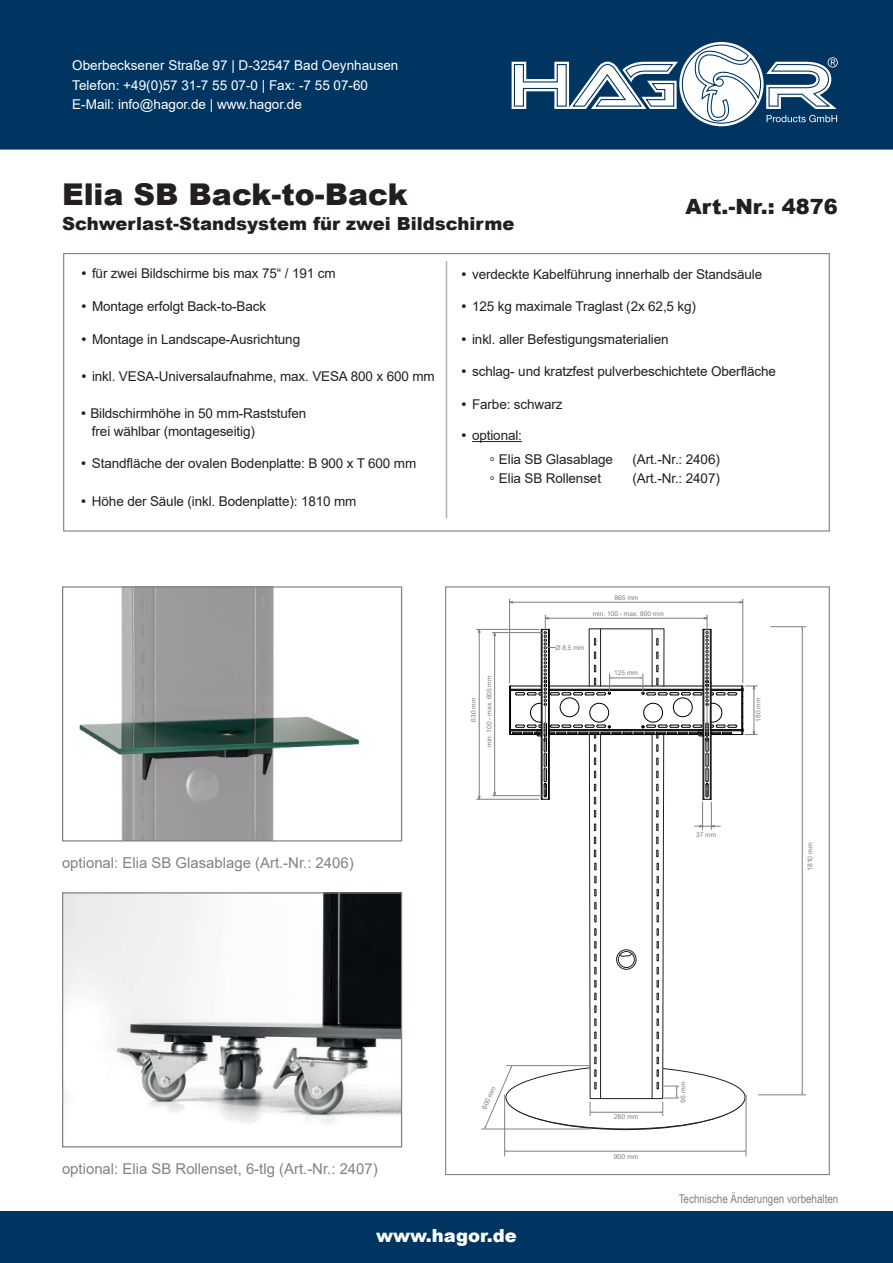
<style>
.page{position:relative;width:893px;height:1263px;background:#fff}
.page>*{position:absolute;margin:0;border:0;box-sizing:border-box;transform-origin:0 0}
.t1{font:900 30px "Arial";color:#231f20}
.t2{font:900 21px "Arial";color:#231f20}
.t3{font:900 18px "Arial";color:#231f20}
.t4{font:900 18px "Arial";color:#fff}
.t5{font:14.85px "Arial";color:#808285}
.t6{font:13.5px/18px "Arial";letter-spacing:-.01em;color:#231f20}
.t7{font:13.5px/19.5px "Arial";color:#fff}
.t8{font:12px "Arial Narrow";color:#808285}
.t9{font:6.75px "Arial";color:#7c7f81}
.t10{font:6.6px "Arial";color:#7c7f81}
</style>
<div class="page">
<div style="left:0;top:1212px;width:893px;height:51px;background:#003562"></div>
<div style="left:0;top:0;width:893px;height:150px;background:#003562"></div>
<svg style="left:483px;top:39px;width:376px;height:92px"></svg>
<hr style="left:472px;top:441px;width:50px;height:1px;background:#231f20">
<hr style="left:446px;top:261px;width:1px;height:257px;background:#b0b1b5">
<hr style="left:510px;top:602px;width:233px;height:1px;background:#7c7f81">
<hr style="left:509px;top:599px;width:1px;height:84px;background:#7c7f81">
<hr style="left:742px;top:599px;width:1px;height:84px;background:#7c7f81">
<hr style="left:476px;top:629px;width:63px;height:1px;background:#7c7f81">
<hr style="left:476px;top:799px;width:63px;height:1px;background:#7c7f81">
<hr style="left:545px;top:615px;width:1px;height:165px;background:#7c7f81">
<hr style="left:707px;top:615px;width:1px;height:165px;background:#7c7f81">
<hr style="left:545px;top:618px;width:162px;height:1px;background:#7c7f81">
<hr style="left:505px;top:1151px;width:240px;height:1px;background:#808285">
<hr style="left:504px;top:1095px;width:1px;height:61px;background:#808285">
<hr style="left:746px;top:1095px;width:1px;height:61px;background:#808285">
<hr style="left:759px;top:1094px;width:47px;height:1px;background:#808285">
<hr style="left:770px;top:626px;width:36px;height:1px;background:#808285">
<hr style="left:802px;top:627px;width:1px;height:467px;background:#7c7f81">
<svg style="left:478px;top:628px;width:279px;height:502px"></svg>
<img style="left:64px;top:894px;width:336px;height:231px">
<div style="left:62px;top:892px;width:340px;height:255px;border:1px solid #808285"></div>
<img style="left:79px;top:588px;width:281px;height:251px">
<div style="left:62px;top:586px;width:340px;height:255px;border:1px solid #808285"></div>
<p class="t7" style="left:72px;top:56px;width:328px">Oberbecksener Straße 97 | D-32547 Bad Oeynhausen<br>Telefon: +49(0)57 31-7 55 07-0 | Fax: -7 55 07-60<br>E-Mail: info@hagor.de | www.hagor.de</p>
<h1 class="t1" style="left:62px;top:172px;width:347px">Elia SB Back-to-Back</h1>
<h3 class="t3" style="left:62px;top:211px;width:454px">Schwerlast-Standsystem für zwei Bildschirme</h3>
<h2 class="t2" style="left:685px;top:191px;width:154px">Art.-Nr.: 4876</h2>
<p class="t6" style="left:92px;top:265px;width:245px">für zwei Bildschirme bis max 75“ / 191 cm</p>
<p class="t6" style="left:92px;top:297px;width:176px">Montage erfolgt Back-to-Back</p>
<p class="t6" style="left:92px;top:330px;width:210px">Montage in Landscape-Ausrichtung</p>
<p class="t6" style="left:92px;top:367px;width:344px">inkl. VESA-Universalaufnahme, max. VESA 800 x 600 mm</p>
<p class="t6" style="left:90px;top:404px;width:218px">Bildschirmhöhe in 50 mm-Raststufen frei wählbar (montageseitig)</p>
<p class="t6" style="left:92px;top:454px;width:326px">Standfläche der ovalen Bodenplatte: B 900 x T 600 mm</p>
<p class="t6" style="left:92px;top:492px;width:266px">Höhe der Säule (inkl. Bodenplatte): 1810 mm</p>
<p class="t5" style="left:62px;top:852px;width:293px">optional: Elia SB Glasablage (Art.-Nr.: 2406)</p>
<p class="t6" style="left:472px;top:265px;width:292px">verdeckte Kabelführung innerhalb der Standsäule</p>
<p class="t6" style="left:472px;top:297px;width:225px">125 kg maximale Traglast (2x 62,5 kg)</p>
<p class="t6" style="left:472px;top:330px;width:198px">inkl. aller Befestigungsmaterialien</p>
<p class="t6" style="left:472px;top:362px;width:305px">schlag- und kratzfest pulverbeschichtete Oberfläche</p>
<p class="t6" style="left:472px;top:395px;width:92px">Farbe: schwarz</p>
<p class="t6" style="left:499px;top:423px;width:116px;line-height:23.5px;text-indent:-27px">optional:<br>Elia SB Glasablage</p>
<p class="t6" style="left:633px;top:450px;width:89px">(Art.-Nr.: 2406)</p>
<p class="t6" style="left:499px;top:469px;width:104px">Elia SB Rollenset</p>
<p class="t6" style="left:633px;top:469px;width:89px">(Art.-Nr.: 2407)</p>
<p class="t10" style="left:615px;top:593px;width:25px">865 mm</p>
<p class="t10" style="left:593px;top:609px;width:73px">min. 100 - max. 800 mm</p>
<p class="t10" style="left:555px;top:643px;width:30px">Ø 8,5 mm</p>
<p class="t10" style="left:614px;top:668px;width:25px">125 mm</p>
<p class="t10" style="left:484px;top:747px;width:73px;rotate:-90deg">min. 100 - max. 605 mm</p>
<p class="t10" style="left:469px;top:722px;width:25px;rotate:-90deg">630 mm</p>
<p class="t10" style="left:754px;top:722px;width:25px;rotate:-90deg">180 mm</p>
<p class="t10" style="left:696px;top:830px;width:22px">37 mm</p>
<p class="t9" style="left:806px;top:871px;width:30px;rotate:-90deg">1810 mm</p>
<p class="t5" style="left:62px;top:1158px;width:317px">optional: Elia SB Rollenset, 6-tlg (Art.-Nr.: 2407)</p>
<p class="t9" style="left:480px;top:1107px;width:26px;rotate:-66deg">600 mm</p>
<p class="t9" style="left:614px;top:1112px;width:26px">280 mm</p>
<p class="t9" style="left:614px;top:1152px;width:26px">900 mm</p>
<p class="t9" style="left:678px;top:1102px;width:22px;rotate:-90deg">95 mm</p>
<p class="t8" style="left:679px;top:1189px;width:161px">Technische Änderungen vorbehalten</p>
<h3 class="t4" style="left:376px;top:1222px;width:142px">www.hagor.de</h3>
</div>
